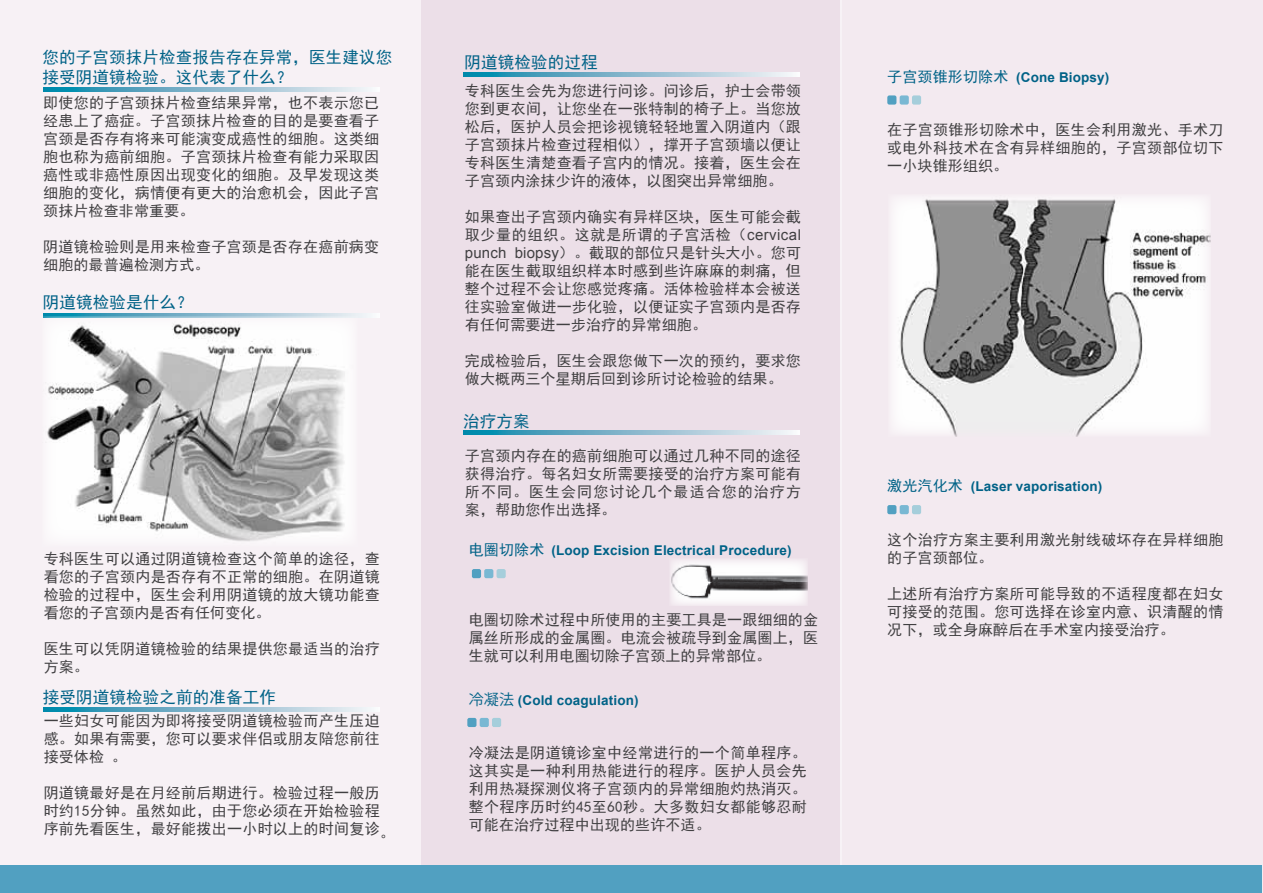
<style>
.page{position:relative;width:1263px;height:893px;background:#fff}
.page>*{position:absolute;margin:0;border:0;box-sizing:border-box;transform-origin:0 0}
.t1{font:16.5px/19.8px "Sim Hei";letter-spacing:.01em;color:#006287}
.t2{font:15px/18px "Sim Hei";letter-spacing:.02em;color:#414042;text-align:justify}
.t3{font:700 13.5px "Arial";letter-spacing:.01em;color:#006287}
.s1{font-family:"Arial"}
.s2{font-family:"Sim Hei";font-weight:400;font-size:15px}
.s3{font-family:"Koz Go Pro";font-weight:400;font-size:15px}
</style>
<div class="page">
<div style="left:0;top:0;width:417px;height:893px;background:#f7f1f5"></div>
<div style="left:421px;top:0;width:420px;height:884px;background:#ecdfe8"></div>
<div style="left:841px;top:0;width:422px;height:893px;background:#f3eaf0"></div>
<svg style="left:43px;top:88px;width:336px;height:4px"></svg>
<svg style="left:43px;top:314px;width:337px;height:4px"></svg>
<img style="left:43px;top:316px;width:314px;height:225px">
<div style="left:472px;top:569px;width:9px;height:9px;background:#51a0c1;border-radius:2px"></div>
<div style="left:484px;top:569px;width:9px;height:9px;background:#79b8d3;border-radius:2px"></div>
<div style="left:496px;top:569px;width:10px;height:9px;background:#a5cedb;border-radius:2px"></div>
<div style="left:887px;top:95px;width:9px;height:10px;background:#51a0c1;border-radius:2px"></div>
<div style="left:900px;top:95px;width:9px;height:10px;background:#79b8d3;border-radius:2px"></div>
<div style="left:912px;top:95px;width:9px;height:10px;background:#a5cedb;border-radius:2px"></div>
<img style="left:670px;top:560px;width:137px;height:46px">
<svg style="left:44px;top:707px;width:336px;height:4px"></svg>
<svg style="left:463px;top:73px;width:336px;height:3px"></svg>
<svg style="left:463px;top:430px;width:336px;height:4px"></svg>
<div style="left:467px;top:718px;width:9px;height:9px;background:#51a0c1;border-radius:2px"></div>
<div style="left:480px;top:718px;width:9px;height:9px;background:#79b8d3;border-radius:2px"></div>
<div style="left:492px;top:718px;width:9px;height:9px;background:#a5cedb;border-radius:2px"></div>
<div style="left:887px;top:505px;width:9px;height:9px;background:#51a0c1;border-radius:2px"></div>
<div style="left:900px;top:505px;width:9px;height:9px;background:#79b8d3;border-radius:2px"></div>
<div style="left:912px;top:505px;width:9px;height:9px;background:#a5cedb;border-radius:2px"></div>
<div style="left:421px;top:866px;width:434px;height:27px;background:#51a0c1"></div>
<div style="left:0;top:866px;width:422px;height:27px;background:#51a0c1"></div>
<img style="left:892px;top:197px;width:319px;height:240px">
<div style="left:842px;top:866px;width:419px;height:27px;background:#51a0c1"></div>
<p class="t1" style="left:42px;top:48px;width:351px">您的子宫颈抹片检查报告存在异常，医生建议您接受阴道镜检验。这代表了什么？</p>
<p class="t2" style="left:43px;top:93px;width:337px">即使您的子宫颈抹片检查结果异常，也不表示您已经患上了癌症。子宫颈抹片检查的目的是要查看子宫颈是否存有将来可能演变成癌性的细胞。这类细胞也称为癌前细胞。子宫颈抹片检查有能力采取因癌性或非癌性原因出现变化的细胞。及早发现这类细胞的变化，病情便有更大的治愈机会，因此子宫颈抹片检查非常重要。</p>
<p class="t2" style="left:43px;top:237px;width:337px">阴道镜检验则是用来检查子宫颈是否存在癌前病变细胞的最普遍检测方式。</p>
<p class="t1" style="left:43px;top:292px;width:151px">阴道镜检验是什么？</p>
<p class="t2" style="left:44px;top:550px;width:337px">专科医生可以通过阴道镜检查这个简单的途径，查看您的子宫颈内是否存有不正常的细胞。在阴道镜检验的过程中，医生会利用阴道镜的放大镜功能查看您的子宫颈内是否有任何变化。</p>
<p class="t2" style="left:44px;top:640px;width:337px">医生可以凭阴道镜检验的结果提供您最适当的治疗方案。</p>
<p class="t2" style="left:44px;top:712px;width:337px">一些妇女可能因为即将接受阴道镜检验而产生压迫感。如果有需要，您可以要求伴侣或朋友陪您前往接受体检 。</p>
<p class="t2" style="left:44px;top:784px;width:337px">阴道镜最好是在月经前后期进行。检验过程一般历时约15分钟。虽然如此，由于您必须在开始检验程序前先看医生，最好能拨出一小时以上的时间复诊</p>
<p class="t1" style="left:43px;top:688px;width:235px">接受阴道镜检验之前的准备工作</p>
<p class="t2" style="left:380px;top:824px;width:16px">。</p>
<p class="t1" style="left:464px;top:52px;width:135px">阴道镜检验的过程</p>
<p class="t2" style="left:465px;top:82px;width:337px">专科医生会先为您进行问诊。问诊后，护士会带领您到更衣间，让您坐在一张特制的椅子上。当您放松后，医护人员会把诊视镜轻轻地置入阴道内（跟子宫颈抹片检查过程相似），撑开子宫颈墙以便让专科医生清楚查看子宫内的情况。接着，医生会在子宫颈内涂抹少许的液体，以图突出异常细胞。</p>
<p class="t2" style="left:465px;top:208px;width:338px">如果查出子宫颈内确实有异样区块，医生可能会截取少量的组织。这就是所谓的子宫活检（<span class="s1">cervical punch biopsy</span>）。截取的部位只是针头大小。您可能在医生截取组织样本时感到些许麻麻的刺痛，但整个过程不会让您感觉疼痛。活体检验样本会被送往实验室做进一步化验，以便证实子宫颈内是否存有任何需要进一步治疗的异常细胞。</p>
<p class="t2" style="left:465px;top:352px;width:337px">完成检验后，医生会跟您做下一次的预约，要求您做大概两三个星期后回到诊所讨论检验的结果。</p>
<p class="t1" style="left:463px;top:411px;width:68px">治疗方案</p>
<p class="t2" style="left:465px;top:446px;width:337px">子宫颈内存在的癌前细胞可以通过几种不同的途径获得治疗。每名妇女所需要接受的治疗方案可能有所不同。医生会同您讨论几个最适合您的治疗方案，帮助您作出选择。</p>
<p class="t3" style="left:469px;top:541px;width:324px"><span class="s2">电圈切除术</span> (Loop Excision Electrical Procedure)</p>
<p class="t2" style="left:469px;top:611px;width:351px">电圈切除术过程中所使用的主要工具是一跟细细的金属丝所形成的金属圈。电流会被疏导到金属圈上，医生就可以利用电圈切除子宫颈上的异常部位。</p>
<p class="t3" style="left:469px;top:691px;width:171px"><span class="s3">冷凝法</span> (Cold coagulation)</p>
<p class="t2" style="left:469px;top:743px;width:340px">冷凝法是阴道镜诊室中经常进行的一个简单程序。这其实是一种利用热能进行的程序。医护人员会先利用热凝探测仪将子宫颈内的异常细胞灼热消灭。整个程序历时约45至60秒。大多数妇女都能够忍耐可能在治疗过程中出现的些许不适。</p>
<p class="t3" style="left:887px;top:69px;width:223px"><span class="s2">子宫颈锥形切除术</span> (Cone Biopsy)</p>
<p class="t2" style="left:887px;top:121px;width:337px">在子宫颈锥形切除术中，医生会利用激光、手术刀或电外科技术在含有异样细胞的，子宫颈部位切下一小块锥形组织。</p>
<p class="t3" style="left:887px;top:477px;width:216px"><span class="s2">激光汽化术</span> (Laser vaporisation)</p>
<p class="t2" style="left:887px;top:531px;width:337px">这个治疗方案主要利用激光射线破坏存在异样细胞的子宫颈部位。</p>
<p class="t2" style="left:887px;top:585px;width:337px">上述所有治疗方案所可能导致的不适程度都在妇女可接受的范围。您可选择在诊室内意、识清醒的情况下，或全身麻醉后在手术室内接受治疗。</p>
</div>
